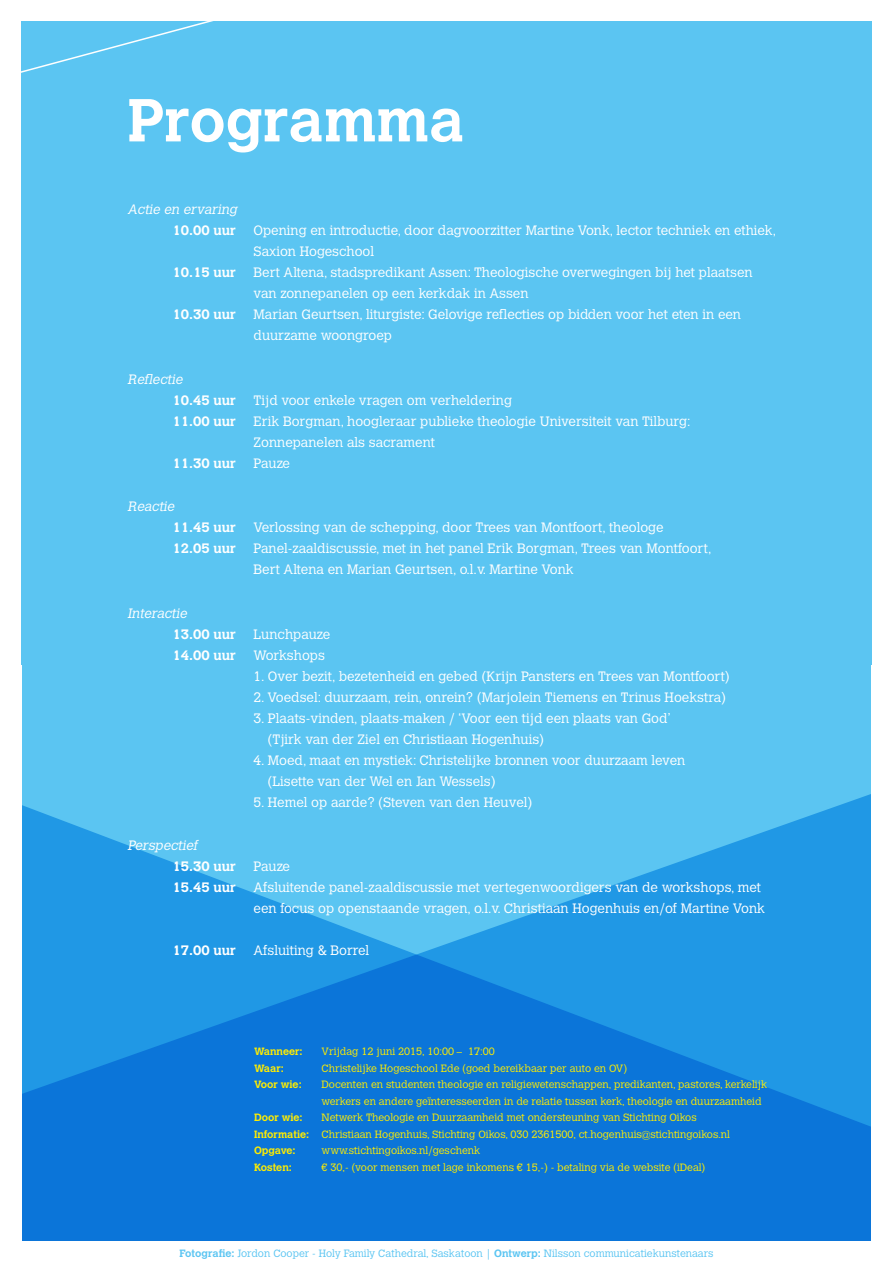
<style>
.page{position:relative;width:893px;height:1263px;background:#fff}
.page>*{position:absolute;margin:0;border:0;box-sizing:border-box;transform-origin:0 0}
.t1{font:700 60px "Calvert";color:#fff}
.t2{font:300 13.5px/21px "Calvert";color:#fff}
.t3{font:700 13.5px "Calvert";color:#fff}
.t4{font:italic 300 13.5px "Calvert";color:#fff}
.t5{font:300 10.5px/16.5px "Calvert";color:#ffed00}
.t6{font:300 10.5px "Calvert";color:#5bc5f2}
.t7{font:700 10.5px "Calvert";color:#ffed00}
.s1{font-weight:700}
</style>
<div class="page">
<div style="left:21px;top:21px;width:851px;height:1221px;background:#5bc5f2"></div>
<svg style="left:21px;top:798px;width:851px;height:444px"></svg>
<h1 class="t1" style="left:128px;top:82px;width:338px">Programma</h1>
<p class="t4" style="left:128px;top:202px;width:114px">Actie en ervaring</p>
<p class="t3" style="left:173px;top:222px;width:65px">10.00 uur</p>
<p class="t2" style="left:254px;top:220px;width:524px">Opening en introductie, door dagvoorzitter Martine Vonk, lector techniek en ethiek,<br>Saxion Hogeschool</p>
<p class="t3" style="left:173px;top:264px;width:65px">10.15 uur</p>
<p class="t2" style="left:254px;top:262px;width:501px">Bert Altena, stadspredikant Assen: Theologische overwegingen bij het plaatsen van zonnepanelen op een kerkdak in Assen</p>
<p class="t3" style="left:173px;top:306px;width:65px">10.30 uur</p>
<p class="t2" style="left:254px;top:304px;width:489px">Marian Geurtsen, liturgiste: Gelovige reflecties op bidden voor het eten in een duurzame woongroep</p>
<p class="t4" style="left:128px;top:371px;width:59px">Reflectie</p>
<p class="t3" style="left:173px;top:391px;width:65px">10.45 uur</p>
<p class="t2" style="left:254px;top:390px;width:260px">Tijd voor enkele vragen om verheldering</p>
<p class="t3" style="left:173px;top:412px;width:65px">11.00 uur</p>
<p class="t2" style="left:254px;top:411px;width:439px">Erik Borgman, hoogleraar publieke theologie Universiteit van Tilburg:<br>Zonnepanelen als sacrament</p>
<p class="t3" style="left:173px;top:454px;width:65px">11.30 uur</p>
<p class="t2" style="left:254px;top:453px;width:38px">Pauze</p>
<p class="t4" style="left:128px;top:499px;width:51px">Reactie</p>
<p class="t3" style="left:173px;top:519px;width:65px">11.45 uur</p>
<p class="t2" style="left:254px;top:517px;width:411px">Verlossing van de schepping, door Trees van Montfoort, theologe</p>
<p class="t3" style="left:173px;top:540px;width:65px">12.05 uur</p>
<p class="t2" style="left:254px;top:538px;width:459px">Panel-zaaldiscussie, met in het panel Erik Borgman, Trees van Montfoort,<br>Bert Altena en Marian Geurtsen, o.l.v. Martine Vonk</p>
<p class="t4" style="left:128px;top:605px;width:64px">Interactie</p>
<p class="t3" style="left:173px;top:625px;width:65px">13.00 uur</p>
<p class="t2" style="left:254px;top:624px;width:78px">Lunchpauze</p>
<p class="t3" style="left:173px;top:646px;width:65px">14.00 uur</p>
<p class="t2" style="left:254px;top:645px;width:73px">Workshops</p>
<p class="t2" style="left:254px;top:666px;width:478px">1. Over bezit, bezetenheid en gebed (Krijn Pansters en Trees van Montfoort)</p>
<p class="t2" style="left:254px;top:687px;width:474px">2. Voedsel: duurzaam, rein, onrein? (Marjolein Tiemens en Trinus Hoekstra)</p>
<p class="t2" style="left:268px;top:708px;width:405px;text-indent:-14px">3. Plaats-vinden, plaats-maken / ‘Voor een tijd een plaats van God’ (Tjirk van der Ziel en Christiaan Hogenhuis)</p>
<p class="t2" style="left:268px;top:750px;width:419px;text-indent:-14px">4. Moed, maat en mystiek: Christelijke bronnen voor duurzaam leven (Lisette van der Wel en Jan Wessels)</p>
<p class="t2" style="left:254px;top:792px;width:280px">5. Hemel op aarde? (Steven van den Heuvel)</p>
<p class="t4" style="left:128px;top:838px;width:74px">Perspectief</p>
<p class="t3" style="left:173px;top:858px;width:65px">15.30 uur</p>
<p class="t2" style="left:254px;top:856px;width:38px">Pauze</p>
<p class="t3" style="left:173px;top:879px;width:65px">15.45 uur</p>
<p class="t2" style="left:254px;top:877px;width:513px">Afsluitende panel-zaaldiscussie met vertegenwoordigers van de workshops, met een focus op openstaande vragen, o.l.v. Christiaan Hogenhuis en/of Martine Vonk</p>
<p class="t3" style="left:173px;top:942px;width:65px">17.00 uur</p>
<p class="t2" style="left:254px;top:940px;width:117px">Afsluiting &amp; Borrel</p>
<p class="t7" style="left:254px;top:1045px;width:50px">Wanneer:</p>
<p class="t5" style="left:322px;top:1043px;width:175px">Vrijdag 12 juni 2015, 10:00 – 17:00</p>
<p class="t7" style="left:254px;top:1061px;width:31px">Waar:</p>
<p class="t5" style="left:322px;top:1060px;width:307px">Christelijke Hogeschool Ede (goed bereikbaar per auto en OV)</p>
<p class="t7" style="left:254px;top:1078px;width:49px">Voor wie:</p>
<p class="t5" style="left:322px;top:1076px;width:447px">Docenten en studenten theologie en religiewetenschappen, predikanten, pastores, kerkelijk werkers en andere geïnteresseerden in de relatie tussen kerk, theologie en duurzaamheid</p>
<p class="t7" style="left:254px;top:1111px;width:50px">Door wie:</p>
<p class="t5" style="left:254px;top:1109px;width:477px;text-indent:68px">Netwerk Theologie en Duurzaamheid met ondersteuning van Stichting Oikos<br><span class="s1">Informatie:</span> Christiaan Hogenhuis, Stichting Oikos, 030 2361500, ct.hogenhuis@stichtingoikos.nl<br><span class="s1">Opgave:</span></p>
<p class="t5" style="left:322px;top:1142px;width:160px">www.stichtingoikos.nl/geschenk</p>
<p class="t7" style="left:254px;top:1160px;width:39px">Kosten:</p>
<p class="t5" style="left:322px;top:1159px;width:385px">€ 30,- (voor mensen met lage inkomens € 15,-) - betaling via de website (iDeal)</p>
<p class="t6" style="left:179px;top:1247px;width:536px"><span class="s1">Fotografie:</span> Jordon Cooper - Holy Family Cathedral, Saskatoon | <span class="s1">Ontwerp:</span> Nilsson communicatiekunstenaars</p>
</div>
